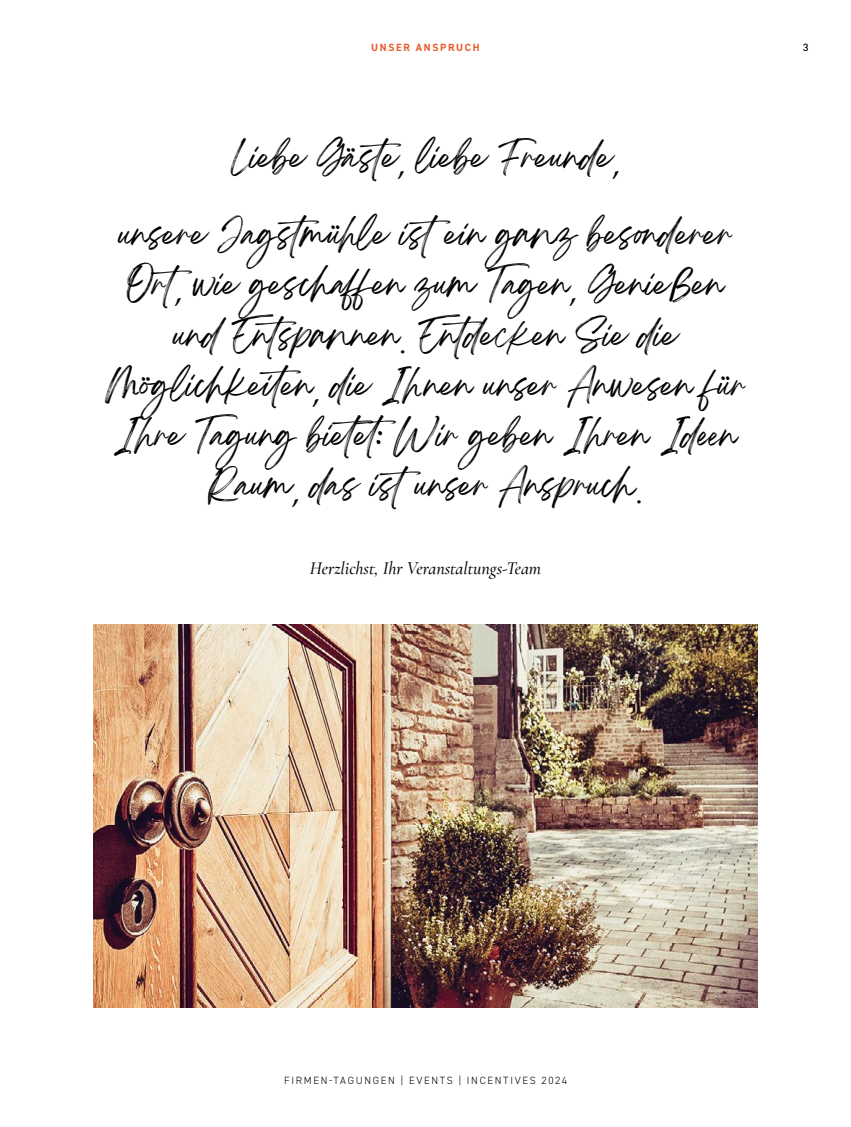
<style>
.page{position:relative;width:851px;height:1127px;background:#fff}
.page>*{position:absolute;margin:0;border:0;box-sizing:border-box;transform-origin:0 0}
.t1{font:29.25px/50.2px "Breathing Personal Use";color:#000;text-align:center}
.t2{font:italic 500 18px "Cormorant Garamond";color:#000}
.t3{font:300 10.5px "DIN2014";letter-spacing:.16em;color:#000}
.t4{font:700 10.5px "DIN2014";letter-spacing:.16em;color:#ea5a2b}
.s1{font-family:"Book Antiqua"}
</style>
<div class="page">
<img style="left:94px;top:625px;width:663px;height:382px">
<p class="t4" style="left:371px;top:40px;width:110px">UNSER ANSPRUCH</p>
<p class="t1" style="left:231px;top:140px;width:390px">Liebe Gäste<span class="s1">,</span> liebe Freunde<span class="s1">,</span></p>
<p class="t1" style="left:105px;top:217px;width:641px">unsere Jagstmühle istein ganz besonderer Ort<span class="s1">,</span> wie geschaffen zum Tagen<span class="s1">,</span> Genießen und Entspannen<span class="s1">.</span> Entdecken Sie die Möglichkeiten<span class="s1">,</span> die Ihnen unser Anwesen für Ihre Tagung bietet: Wir geben Ihren Ideen Raum<span class="s1">,</span> das istunser Anspruch<span class="s1">.</span></p>
<p class="t2" style="left:310px;top:557px;width:233px">Herzlichst, Ihr Veranstaltungs-Team</p>
<p class="t3" style="left:803px;top:41px;width:7px">3</p>
<p class="t3" style="left:284px;top:1074px;width:284px">FIRMEN-TAGUNGEN | EVENTS | INCENTIVES 2024</p>
</div>
